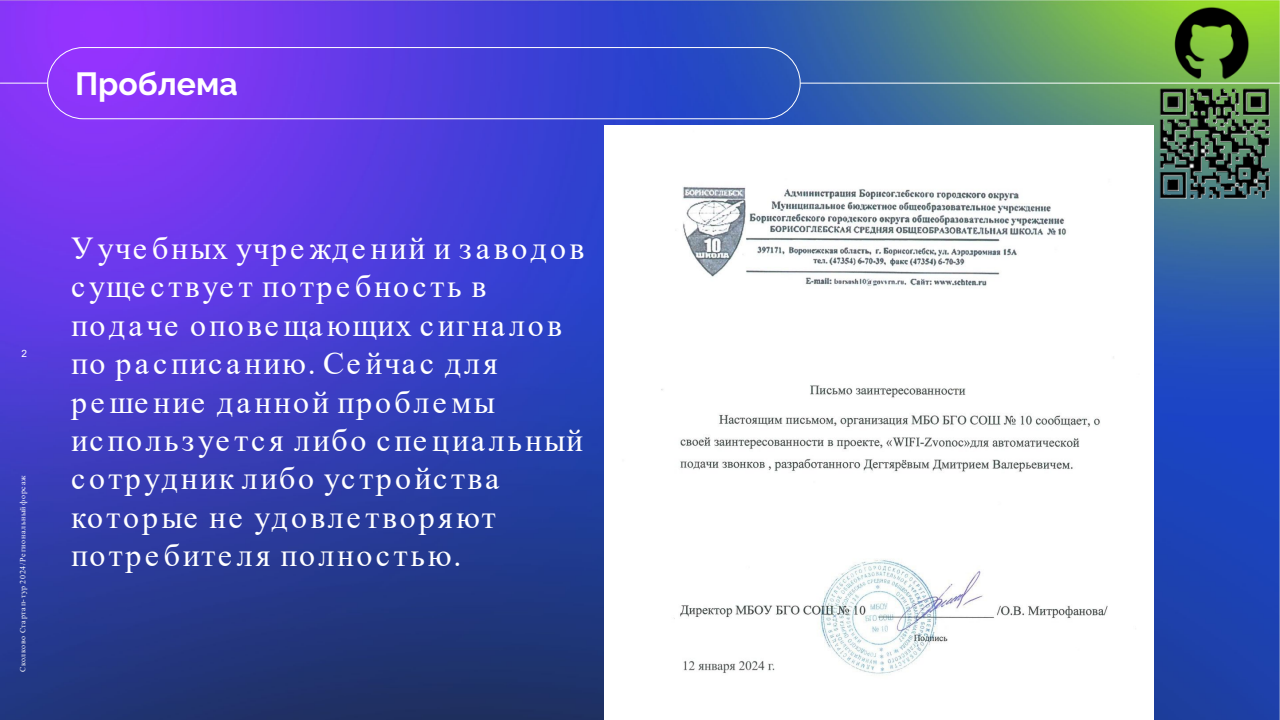
<style>
.page{position:relative;width:1280px;height:720px;background:#fff}
.page>*{position:absolute;margin:0;border:0;box-sizing:border-box;transform-origin:0 0}
.t1{font:32px/38.5px "Times New Roman";letter-spacing:.09em;color:#fff}
.t2{font:700 32px "Raleway";color:#fff}
.t3{font:10px "Arial";color:#fff}
.t4{font:8px "Times New Roman";letter-spacing:.075em;color:#fff}
</style>
<div class="page">
<img style="left:0;top:0;width:1280px;height:720px">
<div style="left:47px;top:47px;width:754px;height:72px;border:1px solid #fff;border-radius:36px"></div>
<hr style="left:800px;top:83px;width:480px;height:1px;background:#fff">
<hr style="left:0;top:83px;width:48px;height:1px;background:#fff">
<img style="left:604px;top:126px;width:550px;height:594px">
<img style="left:1145px;top:7px;width:135px;height:197px">
<p class="t2" style="left:75px;top:59px;width:164px">Проблема</p>
<p class="t3" style="left:22px;top:347px;width:7px">2</p>
<p class="t4" style="left:17px;top:672px;width:198px;rotate:-90deg">Сколково Стартап-тур 2024/Региональный форсаж</p>
<p class="t1" style="left:71px;top:228px;width:515px">У учебных учреждений и заводов существует потребность в подаче оповещающих сигналов по расписанию. Сейчас для решение данной проблемы используется либо специальный сотрудник либо устройства которые не удовлетворяют потребителя полностью.</p>
</div>
